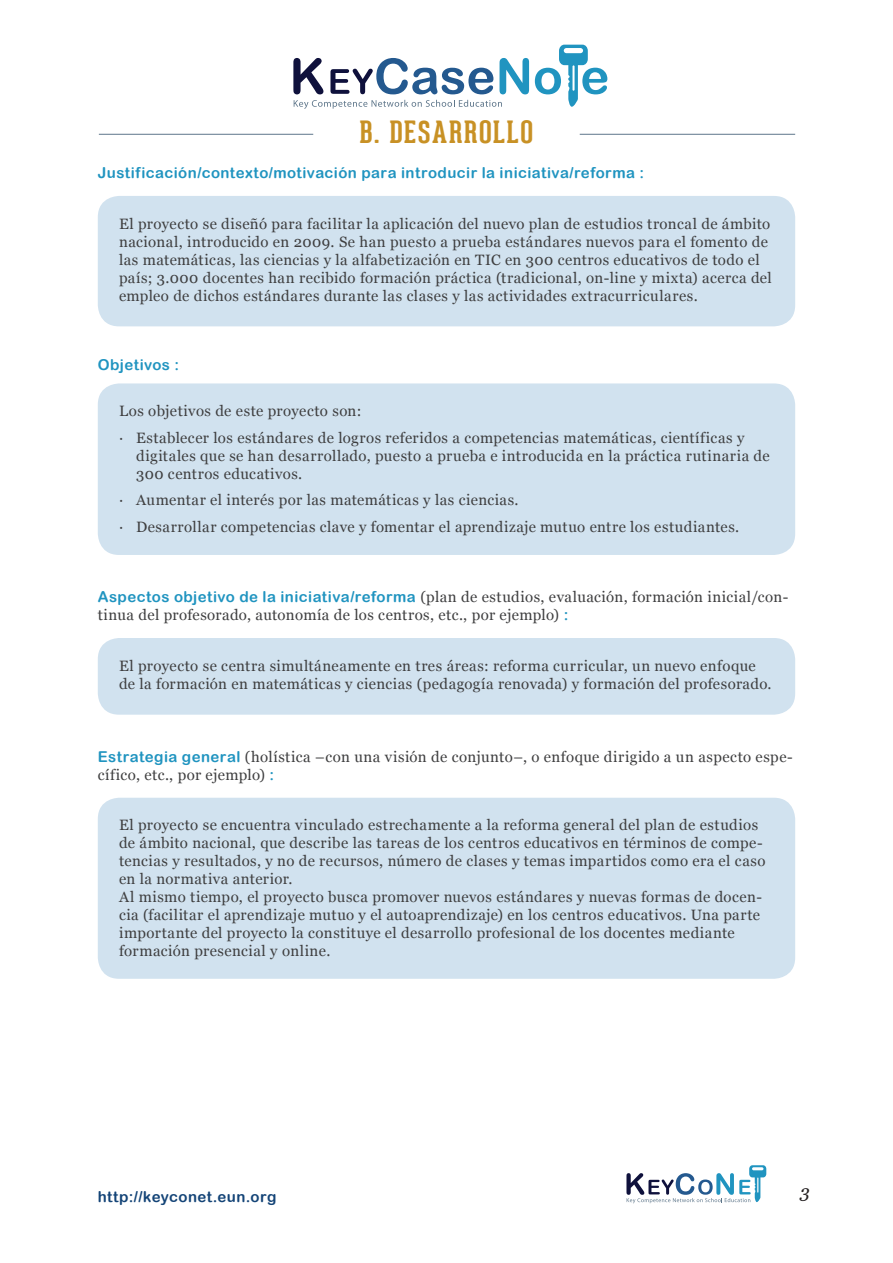
<style>
.page{position:relative;width:893px;height:1263px;background:#fff}
.page>*{position:absolute;margin:0;border:0;box-sizing:border-box;transform-origin:0 0}
.t1{font:700 30px "Geared Slab";letter-spacing:.05em;color:#c89125}
.t2{font:italic 18px "Georgia";color:#231f20}
.courant{font:15px/18px "Georgia";letter-spacing:.03em;color:#3e3e3f}
.courant-2{font:15px "Arial Rounded MT Bold";letter-spacing:.03em;color:#2094c0}
.courant-3{font:15px "Arial Rounded MT Bold";letter-spacing:.03em;color:#144477}
.s1{font-family:"Arial Rounded MT Bold";color:#2094c0}
</style>
<div class="page">
<svg style="left:626px;top:1165px;width:140px;height:38px"></svg>
<svg style="left:293px;top:58px;width:30px;height:36px"></svg>
<svg style="left:294px;top:100px;width:208px;height:9px"></svg>
<svg style="left:330px;top:58px;width:163px;height:36px"></svg>
<svg style="left:500px;top:58px;width:29px;height:36px"></svg>
<svg style="left:535px;top:45px;width:72px;height:62px"></svg>
<div style="left:98px;top:196px;width:697px;height:130px;background:#d1e2ef;border-radius:21px"></div>
<hr style="left:580px;top:134px;width:215px;height:1px;background:#5e768a">
<hr style="left:99px;top:134px;width:214px;height:1px;background:#5e768a">
<div style="left:98px;top:383px;width:697px;height:172px;background:#d1e2ef;border-radius:21px"></div>
<div style="left:98px;top:638px;width:697px;height:77px;background:#d1e2ef;border-radius:21px"></div>
<div style="left:98px;top:798px;width:697px;height:181px;background:#d1e2ef;border-radius:21px"></div>
<p class="t1" style="left:360px;top:113px;width:175px">B. DESARROLLO</p>
<p class="courant-2" style="left:98px;top:164px;width:548px">Justificación/contexto/motivación para introducir la iniciativa/reforma :</p>
<p class="courant" style="left:119px;top:215px;width:654px">El proyecto se diseñó para facilitar la aplicación del nuevo plan de estudios troncal de ámbito nacional, introducido en 2009. Se han puesto a prueba estándares nuevos para el fomento de las matemáticas, las ciencias y la alfabetización en TIC en 300 centros educativos de todo el país; 3.000 docentes han recibido formación práctica (tradicional, on-line y mixta) acerca del empleo de dichos estándares durante las clases y las actividades extracurriculares.</p>
<p class="courant-2" style="left:98px;top:356px;width:83px">Objetivos :</p>
<p class="courant" style="left:119px;top:402px;width:244px">Los objetivos de este proyecto son:</p>
<p class="courant" style="left:136px;top:429px;width:635px;text-indent:-17px">∙ Establecer los estándares de logros referidos a competencias matemáticas, científicas y digitales que se han desarrollado, puesto a prueba e introducida en la práctica rutinaria de<br>300 centros educativos.</p>
<p class="courant" style="left:119px;top:491px;width:401px">∙ Aumentar el interés por las matemáticas y las ciencias.</p>
<p class="courant" style="left:119px;top:518px;width:622px">∙ Desarrollar competencias clave y fomentar el aprendizaje mutuo entre los estudiantes.</p>
<p class="courant" style="left:98px;top:588px;width:692px"><span class="s1">Aspectos objetivo de la iniciativa/reforma</span> (plan de estudios, evaluación, formación inicial/con&shy;tinua del profesorado, autonomía de los centros, etc., por ejemplo) <span class="s1">:</span></p>
<p class="courant" style="left:119px;top:657px;width:654px">El proyecto se centra simultáneamente en tres áreas: reforma curricular, un nuevo enfoque de la formación en matemáticas y ciencias (pedagogía renovada) y formación del profesorado.</p>
<p class="courant" style="left:98px;top:748px;width:697px"><span class="s1">Estrategia general</span> (holística –con una visión de conjunto–, o enfoque dirigido a un aspecto espe&shy;cífico, etc., por ejemplo) <span class="s1">:</span></p>
<p class="courant" style="left:119px;top:816px;width:648px">El proyecto se encuentra vinculado estrechamente a la reforma general del plan de estudios de ámbito nacional, que describe las tareas de los centros educativos en términos de compe&shy;tencias y resultados, y no de recursos, número de clases y temas impartidos como era el caso en la normativa anterior.</p>
<p class="courant" style="left:119px;top:888px;width:644px">Al mismo tiempo, el proyecto busca promover nuevos estándares y nuevas formas de docen&shy;cia (facilitar el aprendizaje mutuo y el autoaprendizaje) en los centros educativos. Una parte importante del proyecto la constituye el desarrollo profesional de los docentes mediante formación presencial y online.</p>
<p class="courant-3" style="left:98px;top:1188px;width:180px">http://keyconet.eun.org</p>
<p class="t2" style="left:800px;top:1180px;width:11px">3</p>
</div>
